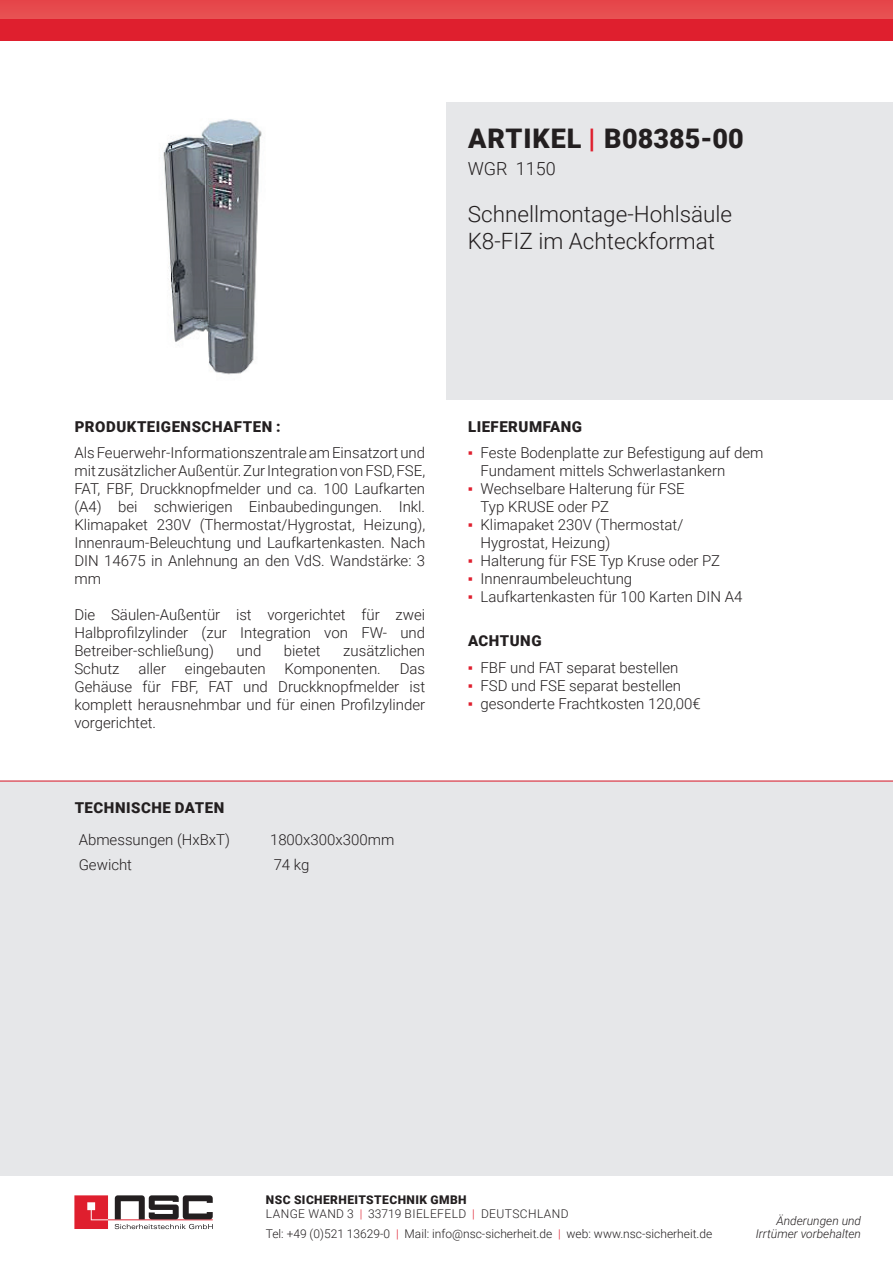
<style>
.page{position:relative;width:893px;height:1263px;background:#fff}
.page>*{position:absolute;margin:0;border:0;box-sizing:border-box;transform-origin:0 0}
.t1{font:900 27px "Roboto";letter-spacing:.015em;color:#231f20}
.t2{font:300 22.5px/27px "Roboto";color:#231f20}
.t3{font:300 18px "Roboto";color:#231f20}
.t4{font:300 15px/18px "Roboto";color:#231f20;text-align:justify}
.t5{font:900 15px "Roboto";letter-spacing:.035em;color:#231f20}
.t6{font:300 12px "Roboto";color:#231f20}
.t7{font:300 12px/13.5px "Roboto";letter-spacing:.035em;color:#231f20}
.t8{font:italic 300 12px/13.5px "Roboto";color:#231f20;text-align:right}
.s1{color:#df1f2e}
.s2{font-family:"Arial Narrow";font-weight:400;color:#df1f2e}
.s3{font-weight:900}
</style>
<div class="page">
<div style="left:0;top:781px;width:893px;height:395px;background:#e6e7e9"></div>
<div style="left:446px;top:102px;width:447px;height:298px;background:#e6e7e9"></div>
<hr style="left:0;top:781px;width:893px;height:1px;background:#df1f2e">
<div style="left:0;top:0;width:893px;height:40px;background:#df1f2e"></div>
<div style="left:0;top:0;width:893px;height:19px;background:#e64b4e"></div>
<svg style="left:74px;top:1195px;width:139px;height:34px"></svg>
<img style="left:163px;top:119px;width:99px;height:256px">
<h1 class="t1" style="left:468px;top:119px;width:277px">ARTIKEL <span class="s1">|</span> B08385-00</h1>
<p class="t3" style="left:468px;top:156px;width:90px">WGR 1150</p>
<h2 class="t2" style="left:468px;top:199px;width:266px">Schnellmontage-Hohlsäule<br>K8-FIZ im Achteckformat</h2>
<p class="t5" style="left:75px;top:416px;width:208px">PRODUKTEIGENSCHAFTEN :</p>
<p class="t5" style="left:468px;top:416px;width:116px">LIEFERUMFANG</p>
<p class="t4" style="left:74px;top:443px;width:352px">Als Feuerwehr-Informationszentrale am Einsatzort und mit zusätzlicher Außentür. Zur Integration von FSD, FSE, FAT, FBF, Druckknopfmelder und ca. 100 Laufkarten (A4) bei schwierigen Einbaubedingungen. Inkl.<br>Klimapaket 230V (Thermostat/Hygrostat, Heizung), Innenraum-Beleuchtung und Laufkartenkasten. Nach DIN 14675 in Anlehnung an den VdS. Wandstärke: 3 mm</p>
<p class="t4" style="left:74px;top:605px;width:352px">Die Säulen-Außentür ist vorgerichtet für zwei Halbprofilzylinder (zur Integration von FW- und Betreiber-schließung)</p>
<p class="t4" style="left:237px;top:641px;width:26px">und</p>
<p class="t4" style="left:284px;top:641px;width:38px">bietet</p>
<p class="t4" style="left:343px;top:641px;width:83px">zusätzlichen</p>
<p class="t4" style="left:74px;top:659px;width:47px">Schutz</p>
<p class="t4" style="left:138px;top:659px;width:29px">aller</p>
<p class="t4" style="left:185px;top:659px;width:82px">eingebauten</p>
<p class="t4" style="left:285px;top:659px;width:98px">Komponenten.</p>
<p class="t4" style="left:74px;top:659px;width:352px;text-indent:325px">Das Gehäuse für FBF, FAT und Druckknopfmelder ist komplett herausnehmbar und für einen Profilzylinder vorgerichtet.</p>
<p class="t5" style="left:75px;top:797px;width:151px">TECHNISCHE DATEN</p>
<p class="t4" style="left:79px;top:830px;width:153px">Abmessungen (HxBxT)</p>
<p class="t4" style="left:270px;top:830px;width:126px">1800x300x300mm</p>
<p class="t4" style="left:79px;top:855px;width:55px">Gewicht</p>
<p class="t4" style="left:274px;top:855px;width:37px">74 kg</p>
<p class="t4" style="left:480px;top:443px;width:285px;text-indent:-13px"><span class="s2">▪</span> Feste Bodenplatte zur Befestigung auf dem<br>Fundament mittels Schwerlastankern</p>
<p class="t4" style="left:480px;top:479px;width:206px;text-indent:-13px"><span class="s2">▪</span> Wechselbare Halterung für FSE<br>Typ KRUSE oder PZ</p>
<p class="t4" style="left:480px;top:515px;width:204px;text-indent:-13px"><span class="s2">▪</span> Klimapaket 230V (Thermostat/<br>Hygrostat, Heizung)</p>
<p class="t4" style="left:468px;top:551px;width:254px"><span class="s2">▪</span> Halterung für FSE Typ Kruse oder PZ</p>
<p class="t4" style="left:468px;top:569px;width:166px"><span class="s2">▪</span> Innenraumbeleuchtung</p>
<p class="t4" style="left:468px;top:587px;width:276px"><span class="s2">▪</span> Laufkartenkasten für 100 Karten DIN A4</p>
<p class="t5" style="left:468px;top:630px;width:75px">ACHTUNG</p>
<p class="t4" style="left:468px;top:658px;width:212px"><span class="s2">▪</span> FBF und FAT separat bestellen</p>
<p class="t4" style="left:468px;top:676px;width:215px"><span class="s2">▪</span> FSD und FSE separat bestellen</p>
<p class="t4" style="left:468px;top:694px;width:235px"><span class="s2">▪</span> gesonderte Frachtkosten 120,00€</p>
<p class="t7" style="left:266px;top:1193px;width:304px"><span class="s3">NSC SICHERHEITSTECHNIK GMBH<br></span>LANGE WAND 3 <span class="s1">|</span> 33719 BIELEFELD <span class="s1">|</span> DEUTSCHLAND</p>
<p class="t6" style="left:266px;top:1225px;width:448px">Tel: +49 (0)521 13629-0 <span class="s1">|</span> Mail: info@nsc-sicherheit.de <span class="s1">|</span> web: www.nsc-sicherheit.de</p>
<p class="t8" style="left:756px;top:1213px;width:107px">Änderungen und<br>Irrtümer vorbehalten</p>
</div>
